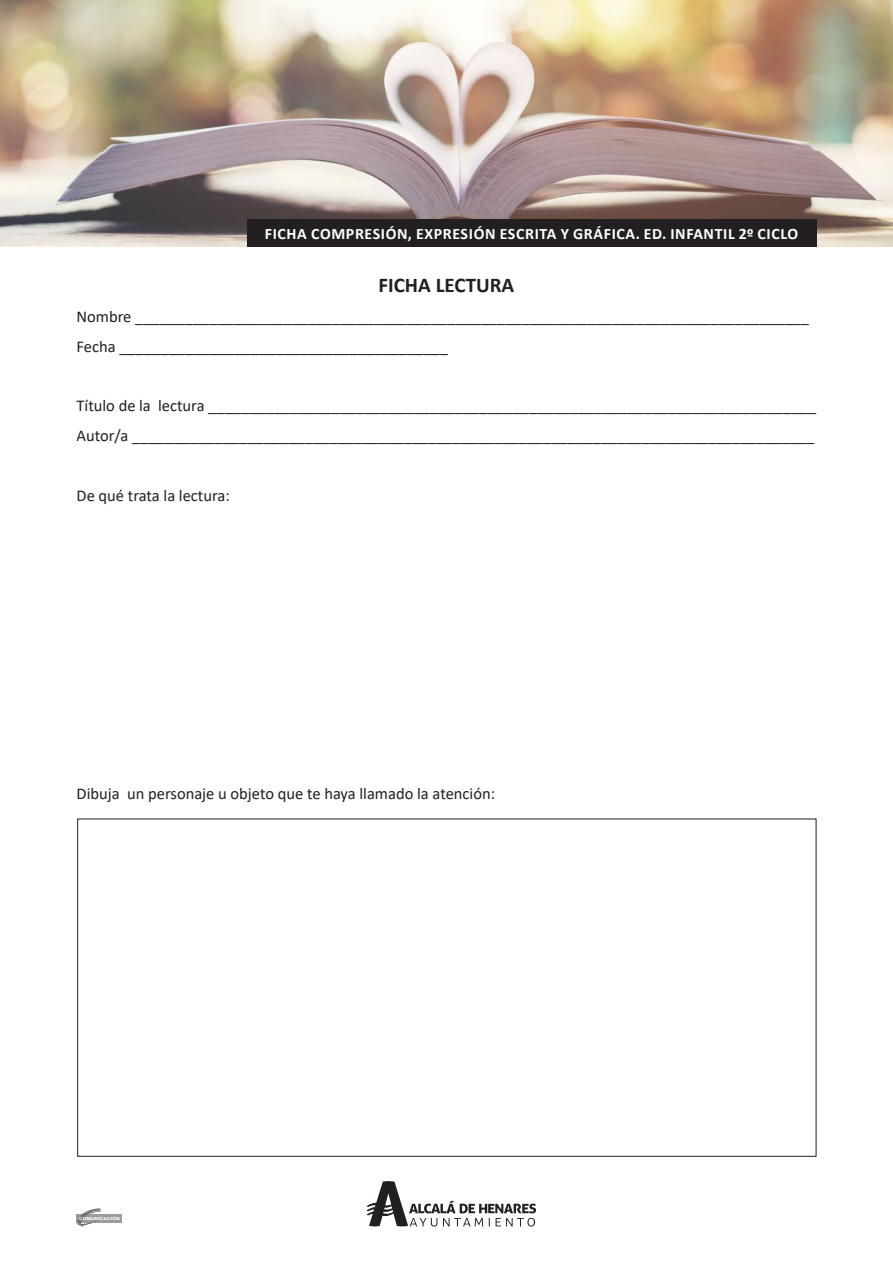
<style>
.page{position:relative;width:893px;height:1263px;background:#fff}
.page>*{position:absolute;margin:0;border:0;box-sizing:border-box;transform-origin:0 0}
.t1{font:700 21px "Calibri";color:#231f20}
.t2{font:16.5px "Calibri";color:#231f20}
.t3{font:700 15.9px "Calibri";letter-spacing:.04em;color:#fff}
</style>
<div class="page">
<img style="left:0;top:0;width:893px;height:247px">
<svg style="left:119px;top:1214px;width:3px;height:8px"></svg>
<svg style="left:77px;top:1208px;width:42px;height:18px"></svg>
<svg style="left:366px;top:1181px;width:170px;height:45px"></svg>
<div style="left:247px;top:219px;width:569px;height:28px;background:#231f20"></div>
<p class="t3" style="left:265px;top:222px;width:535px">FICHA COMPRESIÓN, EXPRESIÓN ESCRITA Y GRÁFICA. ED. INFANTIL 2º CICLO</p>
<p class="t1" style="left:379px;top:270px;width:137px">FICHA LECTURA</p>
<p class="t2" style="left:77px;top:305px;width:734px">Nombre __________________________________________________________________________________</p>
<p class="t2" style="left:77px;top:335px;width:373px">Fecha ________________________________________</p>
<p class="t2" style="left:77px;top:394px;width:741px">Título de la lectura __________________________________________________________________________</p>
<p class="t2" style="left:77px;top:424px;width:739px">Autor/a ___________________________________________________________________________________</p>
<p class="t2" style="left:77px;top:484px;width:155px">De qué trata la lectura:</p>
<p class="t2" style="left:77px;top:782px;width:420px">Dibuja un personaje u objeto que te haya llamado la atención:</p>
</div>
